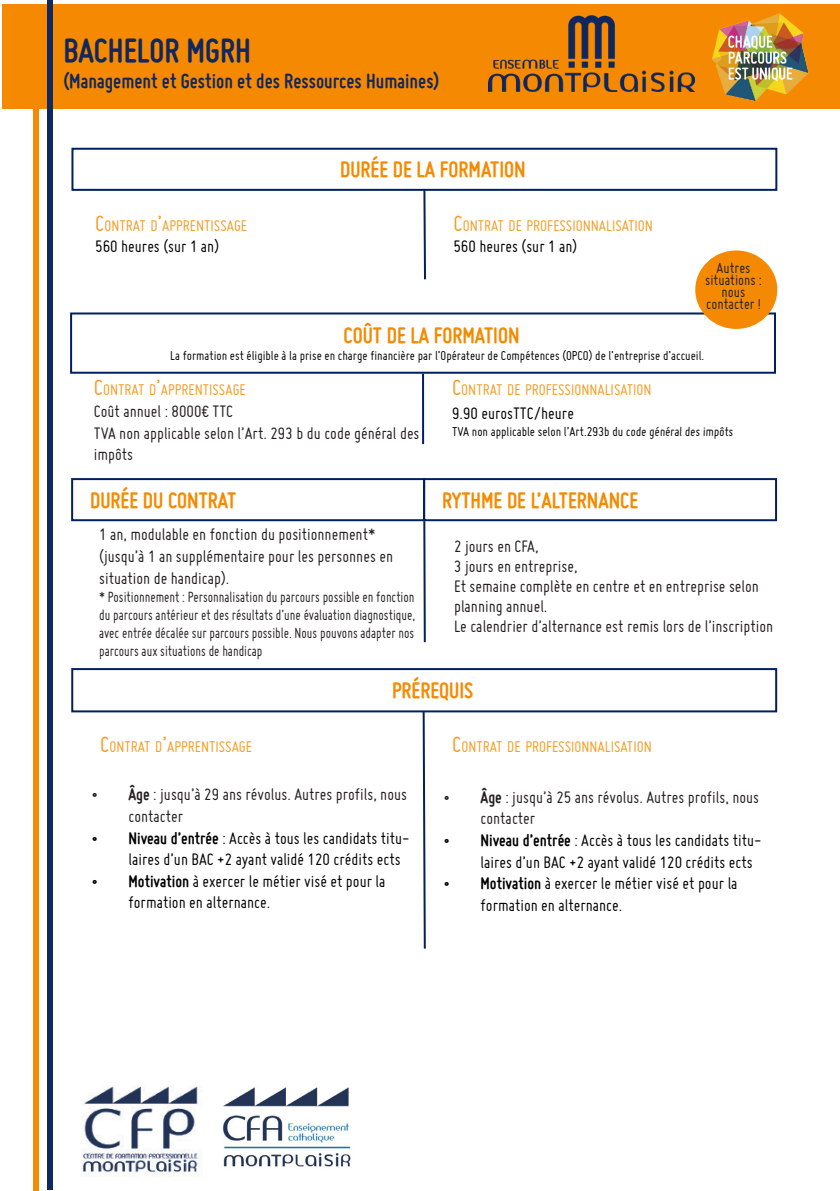
<style>
.page{position:relative;width:840px;height:1191px;background:#fff}
.page>*{position:absolute;margin:0;border:0;box-sizing:border-box;transform-origin:0 0}
.t1{font:700 36px "Miso";color:#10275f}
.t2{font:700 24px "Miso";color:#f58a02}
.t3{font:700 22px "Miso";color:#10275f}
.t4{font:18px/21.6px "Miso";color:#231f20}
.t5{font:18px/21.6px "Miso";color:#000}
.t6{font:16.8px "Miso";color:#f59d27}
.t7{font:16px/18px "Miso";color:#231f20;text-align:justify;scale:.9 1}
.t8{font:16px "Miso";color:#231f20}
.t9{font:14px "Miso";color:#000}
.s1{font-size:24px}
.s2{font-weight:700}
</style>
<div class="page">
<div style="left:2px;top:4px;width:837px;height:105px;background:#f58a02"></div>
<img style="left:488px;top:16px;width:205px;height:76px">
<img style="left:712px;top:13px;width:95px;height:87px">
<img style="left:81px;top:1086px;width:120px;height:91px">
<img style="left:223px;top:1087px;width:128px;height:80px">
<div style="left:47px;top:0;width:5px;height:1190px;background:#10275f"></div>
<div style="left:34px;top:109px;width:5px;height:1082px;background:#f58a02"></div>
<div style="left:71px;top:148px;width:705px;height:43px;border:2px solid #002060"></div>
<div style="left:71px;top:478px;width:354px;height:43px;border:2px solid #002060"></div>
<div style="left:423px;top:478px;width:353px;height:43px;border:2px solid #002060"></div>
<div style="left:71px;top:668px;width:705px;height:44px;border:2px solid #002060"></div>
<svg style="left:422px;top:188px;width:5px;height:92px"></svg>
<hr style="left:423px;top:521px;width:2px;height:121px;background:#002060">
<svg style="left:421px;top:709px;width:5px;height:240px"></svg>
<div style="left:70px;top:312px;width:705px;height:62px;border:2px solid #002060"></div>
<hr style="left:422px;top:374px;width:2px;height:70px;background:#002060">
<div style="left:694px;top:250px;width:82px;height:79px;background:#f58a02;border-radius:50%"></div>
<h1 class="t1" style="left:63px;top:30px;width:189px">BACHELOR MGRH</h1>
<p class="t3" style="left:63px;top:69px;width:377px">(Management et Gestion et des Ressources Humaines)</p>
<p class="t6" style="left:95px;top:216px;width:153px"><span class="s1">C</span>ONTRAT D<span class="s1">’</span>APPRENTISSAGE</p>
<p class="t5" style="left:95px;top:235px;width:125px">560 heures (sur 1 an)</p>
<p class="t2" style="left:340px;top:156px;width:187px">DURÉE DE LA FORMATION</p>
<p class="t6" style="left:453px;top:216px;width:201px"><span class="s1">C</span>ONTRAT DE PROFESSIONNALISATION</p>
<p class="t5" style="left:453px;top:235px;width:125px">560 heures (sur 1 an)</p>
<p class="t8" style="left:716px;top:259px;width:35px">Autres</p>
<p class="t8" style="left:704px;top:271px;width:58px">situations :</p>
<p class="t8" style="left:721px;top:283px;width:25px">nous</p>
<p class="t8" style="left:705px;top:295px;width:56px">contacter !</p>
<p class="t2" style="left:343px;top:321px;width:177px">COÛT DE LA FORMATION</p>
<p class="t9" style="left:170px;top:347px;width:535px">La formation est éligible à la prise en charge financière par l’Opérateur de Compétences (OPCO) de l’entreprise d’accueil.</p>
<p class="t6" style="left:94px;top:380px;width:153px"><span class="s1">C</span>ONTRAT D<span class="s1">’</span>APPRENTISSAGE</p>
<p class="t4" style="left:94px;top:400px;width:141px">Coût annuel : 8000€ TTC</p>
<p class="t4" style="left:94px;top:422px;width:327px">TVA non applicable selon l’Art. 293 b du code général des impôts</p>
<p class="t6" style="left:452px;top:380px;width:201px"><span class="s1">C</span>ONTRAT DE PROFESSIONNALISATION</p>
<p class="t5" style="left:452px;top:402px;width:123px">9.90 eurosTTC/heure</p>
<p class="t9" style="left:452px;top:423px;width:283px">TVA non applicable selon l’Art.293b du code général des impôts</p>
<p class="t2" style="left:90px;top:487px;width:147px">DURÉE DU CONTRAT</p>
<p class="t2" style="left:442px;top:487px;width:197px">RYTHME DE L’ALTERNANCE</p>
<p class="t4" style="left:99px;top:523px;width:295px">1 an, modulable en fonction du positionnement* (jusqu’à 1 an supplémentaire pour les personnes en situation de handicap).</p>
<p class="t7" style="left:99px;top:587px;width:352px">* Positionnement : Personnalisation du parcours possible en fonction du parcours antérieur et des résultats d’une évaluation diagnostique, avec entrée décalée sur parcours possible. Nous pouvons adapter nos parcours aux situations de handicap</p>
<p class="t4" style="left:454px;top:536px;width:320px;line-height:20px">2 jours en CFA,<br>3 jours en entreprise,<br>Et semaine complète en centre et en entreprise selon planning annuel.<br>Le calendrier d’alternance est remis lors de l’inscription</p>
<p class="t2" style="left:392px;top:677px;width:83px">PRÉREQUIS</p>
<p class="t6" style="left:100px;top:737px;width:153px"><span class="s1">C</span>ONTRAT D<span class="s1">’</span>APPRENTISSAGE</p>
<p class="t4" style="left:128px;top:783px;width:280px;text-indent:-36px"><span class="s2">• Âge</span> : jusqu’à 29 ans révolus. Autres profils, nous contacter</p>
<p class="t5" style="left:128px;top:826px;width:282px;text-indent:-36px"><span class="s2">• Niveau d’entrée</span> : Accès à tous les candidats titu&shy;laires d’un BAC +2 ayant validé 120 crédits ects</p>
<p class="t5" style="left:128px;top:870px;width:258px;text-indent:-36px"><span class="s2">• Motivation</span> à exercer le métier visé et pour la formation en alternance.</p>
<p class="t6" style="left:452px;top:737px;width:201px"><span class="s1">C</span>ONTRAT DE PROFESSIONNALISATION</p>
<p class="t4" style="left:480px;top:786px;width:280px;text-indent:-36px"><span class="s2">• Âge</span> : jusqu’à 25 ans révolus. Autres profils, nous contacter</p>
<p class="t5" style="left:480px;top:829px;width:282px;text-indent:-36px"><span class="s2">• Niveau d’entrée</span> : Accès à tous les candidats titu&shy;laires d’un BAC +2 ayant validé 120 crédits ects</p>
<p class="t5" style="left:480px;top:872px;width:258px;text-indent:-36px"><span class="s2">• Motivation</span> à exercer le métier visé et pour la formation en alternance.</p>
</div>
